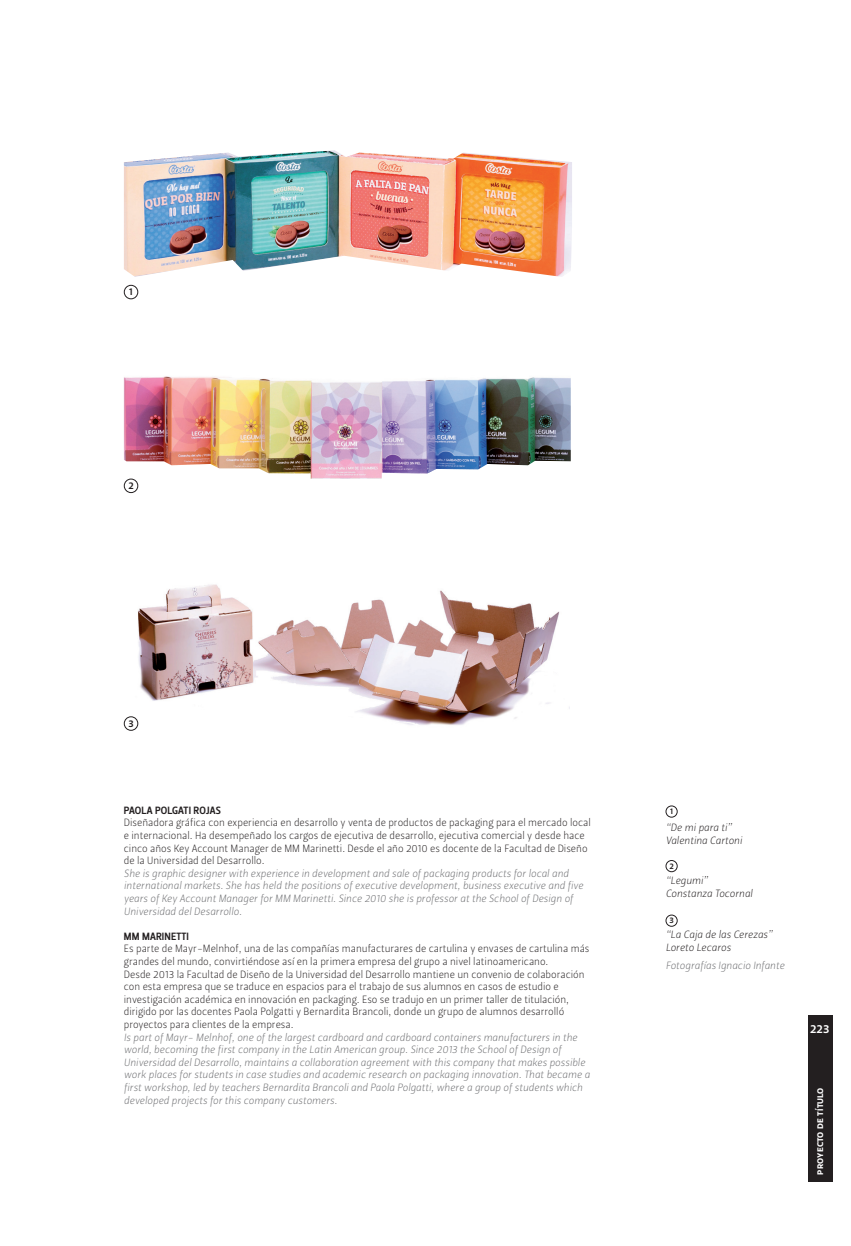
<style>
.page{position:relative;width:851px;height:1246px;background:#fff}
.page>*{position:absolute;margin:0;border:0;box-sizing:border-box;transform-origin:0 0}
.t1{font:12px "Leitura Sans Grot 3";color:#fff}
.t2{font:10.5px/12.6px "Leitura Sans Grot 1";color:#231f20}
.t3{font:10.5px/12.6px "Leitura Sans Italic 1";color:#6c6d70}
.t4{font:10.5px/13.5px "Leitura Sans Italic 1";color:#231f20}
.t5{font:10.5px "Leitura Sans Grot 3";letter-spacing:.015em;color:#231f20}
.t6{font:10.5px "Leitura Sans Grot 3";letter-spacing:.01em;color:#fff}
.t7{font:10.05px "Leitura Sans Grot 3";color:#231f20}
.t8{font:8.25px "Leitura Sans Grot 3";color:#231f20}
</style>
<div class="page">
<img style="left:131px;top:479px;width:429px;height:251px">
<div style="left:807px;top:1015px;width:25px;height:167px;background:#231f20"></div>
<img style="left:124px;top:376px;width:446px;height:103px">
<img style="left:124px;top:150px;width:448px;height:127px">
<div style="left:124px;top:285px;width:14px;height:14px;border:1px solid #231f20;border-radius:50%"></div>
<div style="left:124px;top:479px;width:14px;height:14px;border:1px solid #231f20;border-radius:50%"></div>
<div style="left:124px;top:716px;width:14px;height:15px;border:1px solid #231f20;border-radius:50%"></div>
<div style="left:665px;top:806px;width:12px;height:11px;border:1px solid #231f20;border-radius:50%"></div>
<div style="left:665px;top:860px;width:12px;height:12px;border:1px solid #231f20;border-radius:50%"></div>
<div style="left:665px;top:915px;width:12px;height:11px;border:1px solid #231f20;border-radius:50%"></div>
<p class="t7" style="left:129px;top:286px;width:5px">1</p>
<p class="t7" style="left:128px;top:480px;width:7px">2</p>
<p class="t7" style="left:128px;top:717px;width:7px">3</p>
<p class="t5" style="left:124px;top:804px;width:13px">PAOLA</p>
<p class="t5" style="left:155px;top:804px;width:12px">POLGATI</p>
<p class="t5" style="left:194px;top:804px;width:12px">ROJAS</p>
<p class="t2" style="left:124px;top:816px;width:468px">Diseñadora gráfica con experiencia en desarrollo y venta de productos de packaging para el mercado local e internacional. Ha desempeñado los cargos de ejecutiva de desarrollo, ejecutiva comercial y desde hace cinco años Key Account Manager de MM Marinetti. Desde el año 2010 es docente de la Facultad de Diseño de la Universidad del Desarrollo.</p>
<p class="t3" style="left:124px;top:867px;width:460px">She is graphic designer with experience in development and sale of packaging products for local and international markets. She has held the positions of executive development, business executive and five years of Key Account Manager for MM Marinetti. Since 2010 she is professor at the School of Design of Universidad del Desarrollo.</p>
<p class="t5" style="left:124px;top:930px;width:66px">MM MARINETTI</p>
<p class="t2" style="left:124px;top:942px;width:467px">Es parte de Mayr-Melnhof, una de las compañías manufacturares de cartulina y envases de cartulina más grandes del mundo, convirtiéndose así en la primera empresa del grupo a nivel latinoamericano.<br>Desde 2013 la Facultad de Diseño de la Universidad del Desarrollo mantiene un convenio de colaboración con esta empresa que se traduce en espacios para el trabajo de sus alumnos en casos de estudio e investigación académica en innovación en packaging. Eso se tradujo en un primer taller de titulación, dirigido por las docentes Paola Polgatti y Bernardita Brancoli, donde un grupo de alumnos desarrolló proyectos para clientes de la empresa.</p>
<p class="t3" style="left:124px;top:1031px;width:467px">Is part of Mayr- Melnhof, one of the largest cardboard and cardboard containers manufacturers in the world, becoming the first company in the Latin American group. Since 2013 the School of Design of Universidad del Desarrollo, maintains a collaboration agreement with this company that makes possible work places for students in case studies and academic research on packaging innovation. That became a first workshop, led by teachers Bernardita Brancoli and Paola Polgatti, where a group of students which developed projects for this company customers.</p>
<p class="t8" style="left:670px;top:806px;width:4px">1</p>
<p class="t4" style="left:665px;top:820px;width:78px">“De mi para ti”<br>Valentina Cartoni</p>
<p class="t4" style="left:665px;top:873px;width:89px">“Legumi”<br>Constanza Tocornal</p>
<p class="t4" style="left:665px;top:927px;width:109px">“La Caja de las Cerezas”<br>Loreto Lecaros</p>
<p class="t8" style="left:669px;top:861px;width:6px">2</p>
<p class="t8" style="left:669px;top:915px;width:6px">3</p>
<p class="t3" style="left:665px;top:959px;width:120px">Fotografías Ignacio Infante</p>
<p class="t1" style="left:810px;top:1022px;width:21px">223</p>
<p class="t6" style="left:813px;top:1174px;width:88px;rotate:-90deg">PROYECTO DE TÍTULO</p>
</div>
